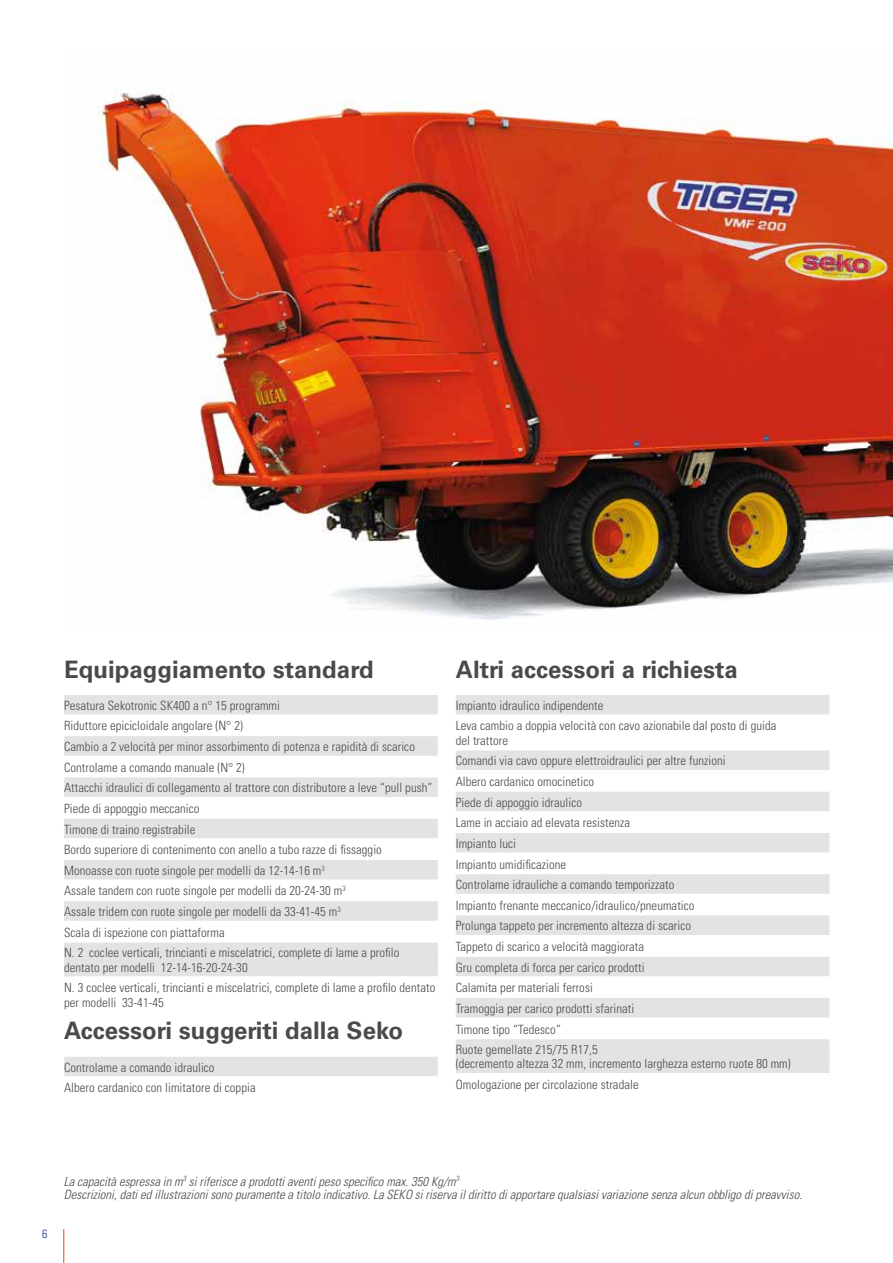
<style>
.page{position:relative;width:893px;height:1263px;background:#fff}
.page>*{position:absolute;margin:0;border:0;box-sizing:border-box;transform-origin:0 0}
.t1{font:700 24px "Univers";color:#4a4a49}
.t2{font:300 condensed 12.75px/20.7px "Univers";letter-spacing:.005em;color:#4a4a49}
.t3{font:italic 300 condensed 12.75px/13.5px "Univers";color:#4a4a49}
.t4{font:300 condensed 12px "Univers";color:#153974}
</style>
<div class="page">
<img style="left:97px;top:84px;width:796px;height:536px">
<div style="left:64px;top:695px;width:374px;height:19px;background:#e3e3e3"></div>
<div style="left:64px;top:736px;width:374px;height:20px;background:#e3e3e3"></div>
<div style="left:64px;top:777px;width:374px;height:20px;background:#e3e3e3"></div>
<div style="left:64px;top:819px;width:374px;height:19px;background:#e3e3e3"></div>
<div style="left:64px;top:860px;width:374px;height:19px;background:#e3e3e3"></div>
<div style="left:64px;top:901px;width:374px;height:20px;background:#e3e3e3"></div>
<div style="left:64px;top:942px;width:374px;height:20px;background:#e3e3e3"></div>
<div style="left:64px;top:957px;width:374px;height:19px;background:#e3e3e3"></div>
<div style="left:64px;top:1057px;width:374px;height:19px;background:#e3e3e3"></div>
<div style="left:456px;top:695px;width:373px;height:19px;background:#e3e3e3"></div>
<div style="left:456px;top:750px;width:373px;height:20px;background:#e3e3e3"></div>
<div style="left:456px;top:792px;width:373px;height:19px;background:#e3e3e3"></div>
<div style="left:456px;top:833px;width:373px;height:19px;background:#e3e3e3"></div>
<div style="left:456px;top:874px;width:373px;height:20px;background:#e3e3e3"></div>
<div style="left:456px;top:915px;width:373px;height:20px;background:#e3e3e3"></div>
<div style="left:456px;top:957px;width:373px;height:19px;background:#e3e3e3"></div>
<div style="left:456px;top:998px;width:373px;height:19px;background:#e3e3e3"></div>
<div style="left:456px;top:1039px;width:373px;height:20px;background:#e3e3e3"></div>
<div style="left:456px;top:1053px;width:373px;height:20px;background:#e3e3e3"></div>
<hr style="left:63px;top:1229px;width:1px;height:34px;background:#e8491b">
<h1 class="t1" style="left:64px;top:655px;width:311px">Equipaggiamento standard</h1>
<p class="t2" style="left:64px;top:695px;width:370px">Pesatura Sekotronic SK400 a n° 15 programmi<br>Riduttore epicicloidale angolare (N° 2)<br>Cambio a 2 velocità per minor assorbimento di potenza e rapidità di scarico Controlame a comando manuale (N° 2)<br>Attacchi idraulici di collegamento al trattore con distributore a leve “pull push” Piede di appoggio meccanico<br>Timone di traino registrabile<br>Bordo superiore di contenimento con anello a tubo razze di fissaggio Monoasse con ruote singole per modelli da 12-14-16 m<sup>3<br></sup>Assale tandem con ruote singole per modelli da 20-24-30 m<sup>3<br></sup>Assale tridem con ruote singole per modelli da 33-41-45 m<sup>3<br></sup>Scala di ispezione con piattaforma<br>N. 2 coclee verticali, trincianti e miscelatrici, complete di lame a profilo</p>
<p class="t2" style="left:64px;top:957px;width:373px">dentato per modelli 12-14-16-20-24-30<br>N. 3 coclee verticali, trincianti e miscelatrici, complete di lame a profilo dentato</p>
<p class="t2" style="left:64px;top:992px;width:101px">per modelli 33-41-45</p>
<h1 class="t1" style="left:64px;top:1017px;width:341px">Accessori suggeriti dalla Seko</h1>
<p class="t2" style="left:64px;top:1057px;width:193px">Controlame a comando idraulico<br>Albero cardanico con limitatore di coppia</p>
<h1 class="t1" style="left:456px;top:655px;width:284px">Altri accessori a richiesta</h1>
<p class="t2" style="left:456px;top:695px;width:322px">Impianto idraulico indipendente<br>Leva cambio a doppia velocità con cavo azionabile dal posto di guida</p>
<p class="t2" style="left:456px;top:730px;width:271px">del trattore<br>Comandi via cavo oppure elettroidraulici per altre funzioni Albero cardanico omocinetico<br>Piede di appoggio idraulico<br>Lame in acciaio ad elevata resistenza<br>Impianto luci<br>Impianto umidificazione<br>Controlame idrauliche a comando temporizzato<br>Impianto frenante meccanico/idraulico/pneumatico Prolunga tappeto per incremento altezza di scarico Tappeto di scarico a velocità maggiorata<br>Gru completa di forca per carico prodotti<br>Calamita per materiali ferrosi<br>Tramoggia per carico prodotti sfarinati<br>Timone tipo “Tedesco”<br>Ruote gemellate 215/75 R17,5</p>
<p class="t2" style="left:456px;top:1053px;width:336px">(decremento altezza 32 mm, incremento larghezza esterno ruote 80 mm)<br>Omologazione per circolazione stradale</p>
<p class="t4" style="left:42px;top:1227px;width:7px">6</p>
<p class="t3" style="left:64px;top:1174px;width:740px">La capacità espressa in m<sup>3</sup> si riferisce a prodotti aventi peso specifico max. 350 Kg/m<sup>3<br></sup>Descrizioni, dati ed illustrazioni sono puramente a titolo indicativo. La SEKO si riserva il diritto di apportare qualsiasi variazione senza alcun obbligo di preavviso.</p>
</div>
